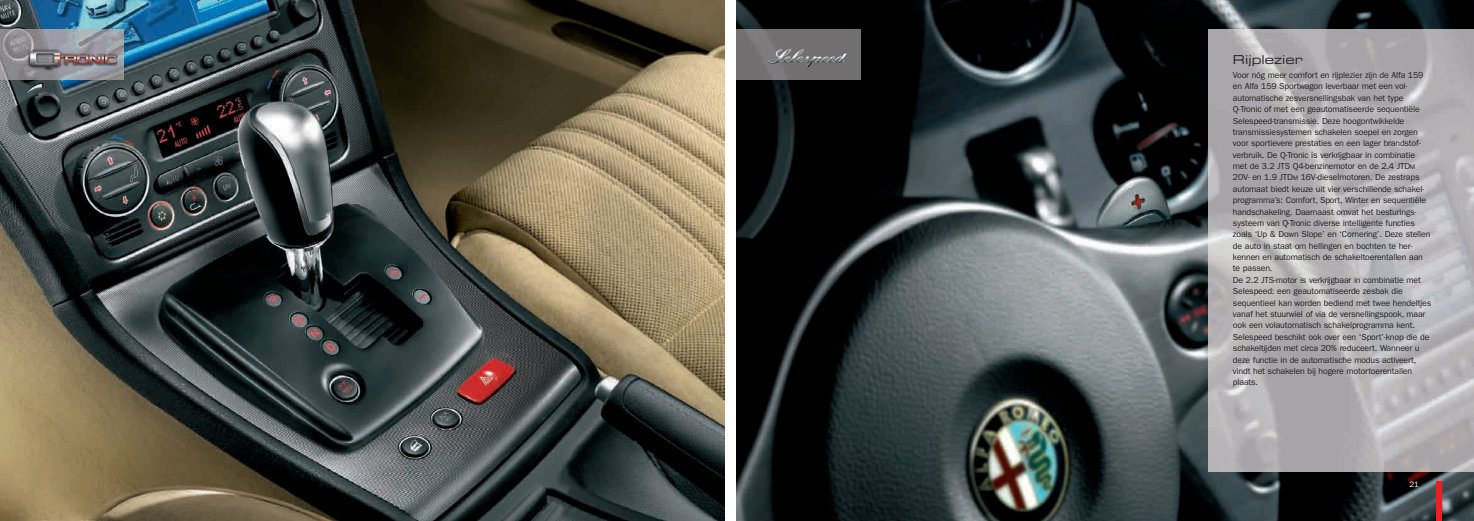
<style>
.page{position:relative;width:1474px;height:521px;background:#fff}
.page>*{position:absolute;margin:0;border:0;box-sizing:border-box;transform-origin:0 0}
.t1{font:12.25px "Eurostile Extended Two";color:#231f20}
.t2{font:8.75px/11.4px "Franklin Gothic";letter-spacing:-.02em;color:#231f20}
.t3{font:7.88px "Franklin Gothic";color:#fff}
.s1{font-size:6.56px}
</style>
<div class="page">
<img style="left:736px;top:0;width:737px;height:521px">
<img style="left:736px;top:30px;width:124px;height:49px">
<img style="left:1208px;top:30px;width:265px;height:441px">
<img style="left:0;top:0;width:724px;height:521px">
<img style="left:0;top:30px;width:124px;height:49px">
<div style="left:1436px;top:481px;width:5px;height:40px;background:#ee1d23"></div>
<img style="left:777px;top:48px;width:69px;height:15px">
<img style="left:30px;top:50px;width:86px;height:18px">
<h1 class="t1" style="left:1232px;top:55px;width:71px">Rijplezier</h1>
<p class="t2" style="left:1232px;top:70px;width:200px">Voor nóg meer comfort en rijplezier zijn de Alfa 159 en Alfa 159 Sportwagon leverbaar met een vol&shy;automatische zesversnellingsbak van het type Q-Tronic of met een geautomatiseerde sequentiële Selespeed-transmissie. Deze hoogontwikkelde transmissiesystemen schakelen soepel en zorgen voor sportievere prestaties en een lager brandstof&shy;verbruik. De Q-Tronic is verkrijgbaar in combinatie met de 3.2 JTS Q4-benzinemotor en de 2.4 JTD<span class="s1">M </span>20V- en 1.9 JTD<span class="s1">M</span> 16V-dieselmotoren. De zestraps automaat biedt keuze uit vier verschillende schakel&shy;programma’s: Comfort, Sport, Winter en sequentiële handschakeling. Daarnaast omvat het besturings&shy;systeem van Q-Tronic diverse intelligente functies zoals ‘Up &amp; Down Slope’ en ‘Cornering’. Deze stellen de auto in staat om hellingen en bochten te her&shy;kennen en automatisch de schakeltoerentallen aan te passen.<br>De 2.2 JTS-motor is verkrijgbaar in combinatie met Selespeed: een geautomatiseerde zesbak die sequentieel kan worden bediend met twee hendeltjes vanaf het stuurwiel of via de versnellingspook, maar ook een volautomatisch schakelprogramma kent.<br>Selespeed beschikt ook over een ‘Sport’-knop die de schakeltijden met circa 20% reduceert. Wanneer u deze functie in de automatische modus activeert, vindt het schakelen bij hogere motortoerentallen plaats.</p>
<p class="t3" style="left:1409px;top:481px;width:11px">21</p>
</div>
